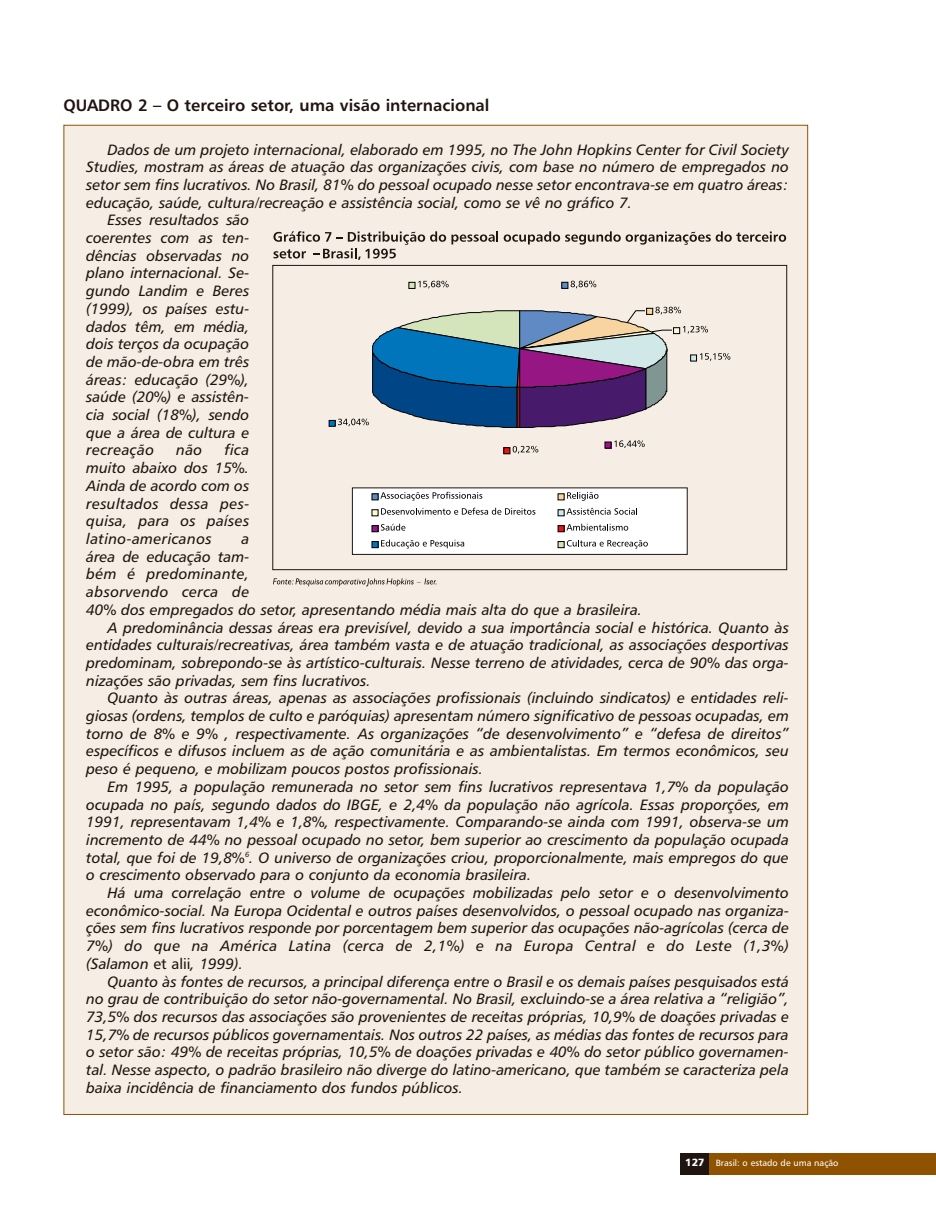
<style>
.page{position:relative;width:936px;height:1212px;background:#fff}
.page>*{position:absolute;margin:0;border:0;box-sizing:border-box;transform-origin:0 0}
.t1{font:16.5px "Humanist 777 BT Bold B";color:#1f1410}
.t2{font:15px/17.7px "Humanist 777 BT Italic B";color:#1f1410;text-align:justify}
.t3{font:15px "Humanist 777 BT Italic B";letter-spacing:.025em;color:#1f1410}
.t4{font:9px "Humanist 777 BT Roman B";color:#fff}
.s1{font-family:"Humanist 777 BT Roman B"}
.s2{font-family:"Humanist 777 BT Black B";font-size:10.5px}
</style>
<div class="page">
<div style="left:709px;top:1153px;width:226px;height:21px;background:#8f5200"></div>
<div style="left:680px;top:1153px;width:29px;height:21px;background:#1f1410"></div>
<div style="left:64px;top:125px;width:743px;height:989px;background:#f6eee4"></div>
<svg style="left:273px;top:231px;width:513px;height:29px"></svg>
<div style="left:272px;top:265px;width:515px;height:305px;border:1px solid #1f1410"></div>
<div style="left:561px;top:282px;width:7px;height:6px;background:#5f8ac3"></div>
<div style="left:561px;top:282px;width:7px;height:7px;border:1px solid #000100"></div>
<svg style="left:570px;top:281px;width:26px;height:7px"></svg>
<svg style="left:605px;top:440px;width:39px;height:8px"></svg>
<svg style="left:504px;top:446px;width:34px;height:8px"></svg>
<svg style="left:329px;top:307px;width:401px;height:121px"></svg>
<div style="left:408px;top:282px;width:7px;height:7px;border:1px solid #000100"></div>
<svg style="left:409px;top:281px;width:39px;height:7px"></svg>
<div style="left:352px;top:488px;width:335px;height:66px;background:#fff"></div>
<svg style="left:372px;top:492px;width:110px;height:9px"></svg>
<svg style="left:558px;top:492px;width:40px;height:9px"></svg>
<svg style="left:372px;top:508px;width:163px;height:8px"></svg>
<svg style="left:558px;top:508px;width:79px;height:8px"></svg>
<svg style="left:372px;top:524px;width:33px;height:8px"></svg>
<svg style="left:558px;top:524px;width:70px;height:8px"></svg>
<div style="left:372px;top:541px;width:6px;height:7px;background:#0075bc"></div>
<div style="left:371px;top:541px;width:7px;height:7px;border:1px solid #000100"></div>
<svg style="left:381px;top:540px;width:83px;height:8px"></svg>
<div style="left:558px;top:541px;width:6px;height:7px;background:#d4e5bc"></div>
<div style="left:557px;top:541px;width:7px;height:7px;border:1px solid #000100"></div>
<svg style="left:567px;top:540px;width:80px;height:8px"></svg>
<svg style="left:273px;top:578px;width:163px;height:8px"></svg>
<p class="t1" style="left:63px;top:98px;width:427px">QUADRO 2 – O terceiro setor, uma visão internacional</p>
<p class="t2" style="left:107px;top:142px;width:682px">Dados de um projeto internacional, elaborado em 1995, no The John Hopkins Center for Civil Society</p>
<p class="t2" style="left:86px;top:159px;width:704px">Studies, mostram as áreas de atuação das organizações civis, com base no número de empregados no</p>
<p class="t2" style="left:86px;top:177px;width:704px">setor sem fins lucrativos. No Brasil, 81% do pessoal ocupado nesse setor encontrava-se em quatro áreas:</p>
<p class="t2" style="left:86px;top:195px;width:547px">educação, saúde, cultura/recreação e assistência social, como se vê no gráfico 7.</p>
<p class="t2" style="left:107px;top:212px;width:143px">Esses resultados são</p>
<p class="t2" style="left:86px;top:230px;width:164px">coerentes com as ten-</p>
<p class="t2" style="left:86px;top:248px;width:164px">dências observadas no</p>
<p class="t2" style="left:86px;top:266px;width:164px">plano internacional. Se-</p>
<p class="t2" style="left:86px;top:283px;width:164px">gundo Landim e Beres</p>
<p class="t2" style="left:86px;top:301px;width:164px">(1999), os países estu-</p>
<p class="t2" style="left:86px;top:319px;width:164px">dados têm, em média,</p>
<p class="t2" style="left:86px;top:336px;width:164px">dois terços da ocupação</p>
<p class="t2" style="left:86px;top:354px;width:164px">de mão-de-obra em três</p>
<p class="t2" style="left:86px;top:372px;width:164px">áreas: educação (29%),</p>
<p class="t2" style="left:86px;top:389px;width:164px">saúde (20%) e assistên-</p>
<p class="t2" style="left:86px;top:407px;width:164px">cia social (18%), sendo</p>
<p class="t2" style="left:86px;top:425px;width:164px">que a área de cultura e</p>
<p class="t3" style="left:86px;top:444px;width:69px">recreação</p>
<p class="t2" style="left:176px;top:443px;width:28px">não</p>
<p class="t2" style="left:86px;top:443px;width:164px;text-indent:138px">fica muito abaixo dos 15%.<br>Ainda de acordo com os resultados dessa pes&shy;quisa, para os países latino-americanos</p>
<p class="t2" style="left:241px;top:531px;width:9px">a</p>
<p class="t2" style="left:86px;top:549px;width:164px">área de educação tam-</p>
<p class="t2" style="left:86px;top:566px;width:164px">bém é predominante,</p>
<p class="t3" style="left:86px;top:586px;width:164px">absorvendo cerca de</p>
<p class="t2" style="left:86px;top:602px;width:557px">40% dos empregados do setor, apresentando média mais alta do que a brasileira.</p>
<p class="t2" style="left:107px;top:620px;width:682px">A predominância dessas áreas era previsível, devido a sua importância social e histórica. Quanto às</p>
<p class="t2" style="left:86px;top:637px;width:704px">entidades culturais/recreativas, área também vasta e de atuação tradicional, as associações desportivas</p>
<p class="t2" style="left:86px;top:655px;width:704px">predominam, sobrepondo-se às artístico-culturais. Nesse terreno de atividades, cerca de 90% das orga-</p>
<p class="t2" style="left:86px;top:673px;width:286px">nizações são privadas, sem fins lucrativos.</p>
<p class="t2" style="left:107px;top:690px;width:682px">Quanto às outras áreas, apenas as associações profissionais (incluindo sindicatos) e entidades reli-</p>
<p class="t2" style="left:86px;top:708px;width:704px">giosas (ordens, templos de culto e paróquias) apresentam número significativo de pessoas ocupadas, em</p>
<p class="t2" style="left:86px;top:726px;width:704px">torno de 8% e 9% , respectivamente. As organizações “de desenvolvimento” e “defesa de direitos”</p>
<p class="t2" style="left:86px;top:743px;width:704px">específicos e difusos incluem as de ação comunitária e as ambientalistas. Em termos econômicos, seu</p>
<p class="t2" style="left:86px;top:761px;width:398px">peso é pequeno, e mobilizam poucos postos profissionais.</p>
<p class="t2" style="left:107px;top:779px;width:682px">Em 1995, a população remunerada no setor sem fins lucrativos representava 1,7% da população</p>
<p class="t2" style="left:86px;top:797px;width:704px">ocupada no país, segundo dados do IBGE, e 2,4% da população não agrícola. Essas proporções, em</p>
<p class="t2" style="left:86px;top:814px;width:704px">1991, representavam 1,4% e 1,8%, respectivamente. Comparando-se ainda com 1991, observa-se um</p>
<p class="t2" style="left:86px;top:832px;width:704px">incremento de 44% no pessoal ocupado no setor, bem superior ao crescimento da população ocupada</p>
<p class="t2" style="left:86px;top:850px;width:704px">total, que foi de 19,8%<sup>6</sup>. O universo de organizações criou, proporcionalmente, mais empregos do que</p>
<p class="t2" style="left:86px;top:867px;width:446px">o crescimento observado para o conjunto da economia brasileira.</p>
<p class="t2" style="left:107px;top:885px;width:683px">Há uma correlação entre o volume de ocupações mobilizadas pelo setor e o desenvolvimento</p>
<p class="t2" style="left:86px;top:903px;width:704px">econômico-social. Na Europa Ocidental e outros países desenvolvidos, o pessoal ocupado nas organiza-</p>
<p class="t2" style="left:86px;top:920px;width:704px">ções sem fins lucrativos responde por porcentagem bem superior das ocupações não-agrícolas (cerca de</p>
<p class="t3" style="left:86px;top:940px;width:704px">7%) do que na América Latina (cerca de 2,1%) e na Europa Central e do Leste (1,3%)</p>
<p class="t2" style="left:86px;top:956px;width:158px">(Salamon <span class="s1">et alii</span>, 1999).</p>
<p class="t2" style="left:107px;top:974px;width:683px">Quanto às fontes de recursos, a principal diferença entre o Brasil e os demais países pesquisados está</p>
<p class="t2" style="left:86px;top:991px;width:704px">no grau de contribuição do setor não-governamental. No Brasil, excluindo-se a área relativa a “religião”,</p>
<p class="t2" style="left:86px;top:1009px;width:704px">73,5% dos recursos das associações são provenientes de receitas próprias, 10,9% de doações privadas e</p>
<p class="t2" style="left:86px;top:1027px;width:704px">15,7% de recursos públicos governamentais. Nos outros 22 países, as médias das fontes de recursos para</p>
<p class="t2" style="left:86px;top:1044px;width:704px">o setor são: 49% de receitas próprias, 10,5% de doações privadas e 40% do setor público governamen-</p>
<p class="t2" style="left:86px;top:1062px;width:704px">tal. Nesse aspecto, o padrão brasileiro não diverge do latino-americano, que também se caracteriza pela</p>
<p class="t2" style="left:86px;top:1080px;width:378px">baixa incidência de financiamento dos fundos públicos.</p>
<p class="t4" style="left:685px;top:1159px;width:155px"><span class="s2">127</span> Brasil: o estado de uma nação</p>
</div>
